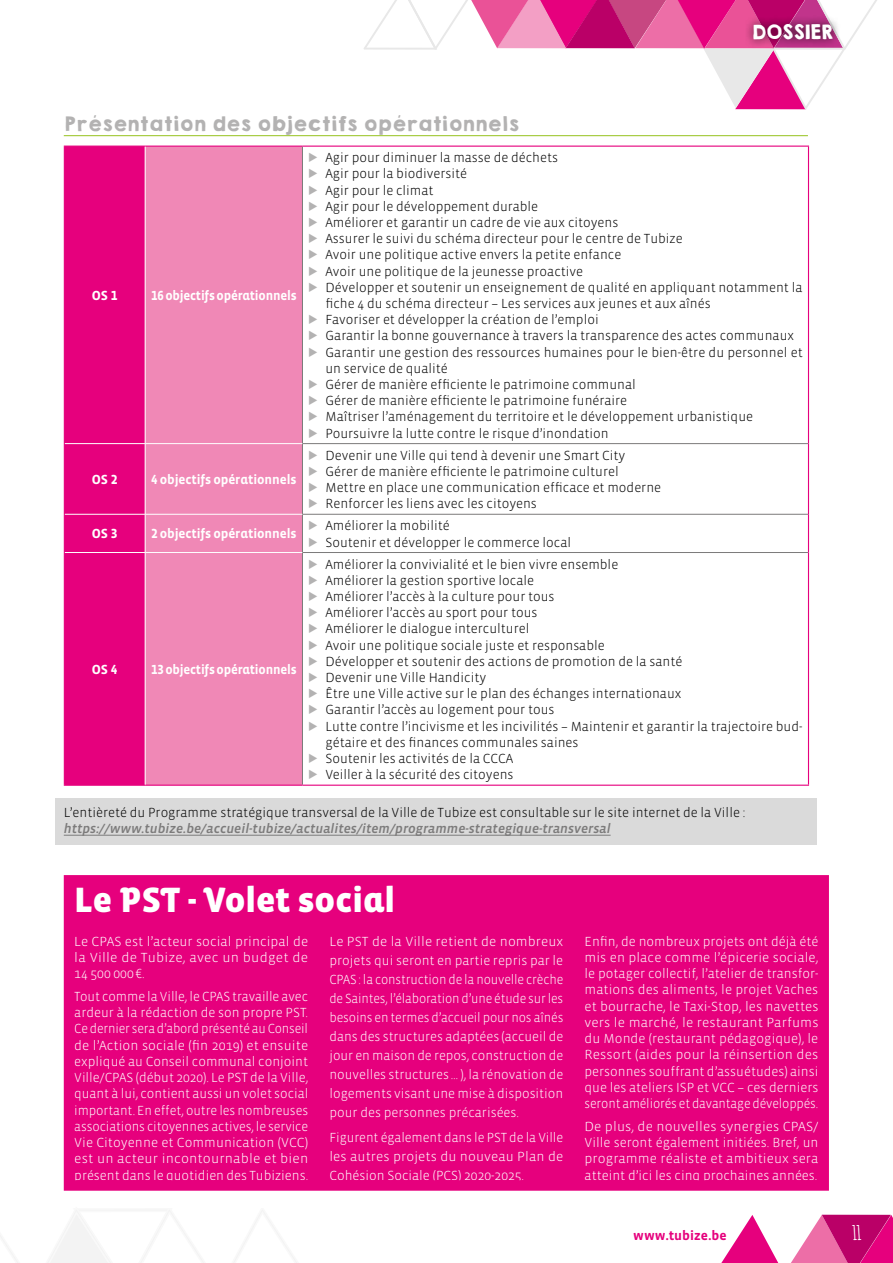
<style>
.page{position:relative;width:893px;height:1263px;background:#fff}
.page>*{position:absolute;margin:0;border:0;box-sizing:border-box;transform-origin:0 0}
.t1{font:900 36px "Vista Sans Alt";color:#fff}
.t2{font:700 19.5px "Amatic";color:#fff}
.t3{font:18px "KGHAPPY Solid";color:#b3b2b2}
.t4{font:18px "KGHAPPY Solid";letter-spacing:-.05em;color:#fff}
.t5{font:300 13.5px/16.2px "Vista Sans";color:#000}
.t6{font:300 13.5px/16.2px "Vista Sans";color:#fff;text-align:justify}
.t7{font:300 13.5px/16.2px "Vista Sans";color:#fff;text-align:justify;scale:1.04 1}
.t8{font:italic 13.5px "Vista Sans Med";color:#7c7b7b}
.t9{font:700 13.5px "Vista Sans Alt";letter-spacing:-.005em;color:#fff}
.t10{font:700 13.5px "Vista Sans Alt";letter-spacing:-.005em;color:#fff;scale:.95 1}
.t11{font:700 13.5px "Vista Sans";color:#e6007d}
.s1{color:#b3b2b2}
</style>
<div class="page">
<svg style="left:0;top:1210px;width:297px;height:53px"></svg>
<svg style="left:364px;top:0;width:513px;height:110px"></svg>
<svg style="left:721px;top:1215px;width:172px;height:48px"></svg>
<div style="left:744px;top:15px;width:98px;height:34px;background:#000;opacity:.75"></div>
<hr style="left:64px;top:135px;width:744px;height:1px;background:#96c21e">
<div style="left:55px;top:799px;width:761px;height:46px;background:#dadada"></div>
<hr style="left:64px;top:835px;width:547px;height:1px;background:#7c7b7b">
<div style="left:65px;top:147px;width:80px;height:638px;background:#e6007d"></div>
<div style="left:146px;top:147px;width:156px;height:638px;background:#f088b6"></div>
<hr style="left:302px;top:147px;width:1px;height:296px;background:#7c7b7b">
<hr style="left:302px;top:443px;width:506px;height:1px;background:#7c7b7b">
<hr style="left:302px;top:444px;width:1px;height:70px;background:#7c7b7b">
<hr style="left:302px;top:514px;width:506px;height:1px;background:#7c7b7b">
<hr style="left:302px;top:514px;width:1px;height:38px;background:#7c7b7b">
<hr style="left:302px;top:552px;width:506px;height:1px;background:#7c7b7b">
<hr style="left:302px;top:553px;width:1px;height:232px;background:#7c7b7b">
<hr style="left:64px;top:146px;width:81px;height:1px;background:#e6007d">
<hr style="left:64px;top:147px;width:1px;height:297px;background:#e6007d">
<hr style="left:145px;top:146px;width:157px;height:1px;background:#e6007d">
<hr style="left:302px;top:146px;width:507px;height:1px;background:#e6007d">
<hr style="left:808px;top:147px;width:1px;height:297px;background:#e6007d">
<hr style="left:64px;top:444px;width:1px;height:70px;background:#e6007d">
<hr style="left:808px;top:444px;width:1px;height:70px;background:#e6007d">
<hr style="left:64px;top:514px;width:1px;height:38px;background:#e6007d">
<hr style="left:808px;top:514px;width:1px;height:38px;background:#e6007d">
<hr style="left:64px;top:552px;width:1px;height:233px;background:#e6007d">
<hr style="left:808px;top:552px;width:1px;height:233px;background:#e6007d">
<hr style="left:64px;top:785px;width:81px;height:1px;background:#e6007d">
<hr style="left:145px;top:785px;width:157px;height:1px;background:#e6007d">
<hr style="left:302px;top:785px;width:507px;height:1px;background:#e6007d">
<hr style="left:65px;top:443px;width:80px;height:1px;background:#fff">
<hr style="left:145px;top:443px;width:157px;height:1px;background:#fff">
<hr style="left:65px;top:514px;width:80px;height:1px;background:#fff">
<hr style="left:145px;top:514px;width:157px;height:1px;background:#fff">
<hr style="left:65px;top:552px;width:80px;height:1px;background:#fff">
<hr style="left:145px;top:552px;width:157px;height:1px;background:#fff">
<div style="left:63px;top:875px;width:766px;height:316px;background:#e6007d"></div>
<h3 class="t3" style="left:64px;top:110px;width:457px">Présentation des objectifs opérationnels</h3>
<h3 class="t4" style="left:752px;top:18px;width:83px">DOSSIER</h3>
<p class="t9" style="left:92px;top:288px;width:27px">OS 1</p>
<p class="t10" style="left:151px;top:288px;width:155px">16 objectifs opérationnels</p>
<p class="t9" style="left:92px;top:472px;width:27px">OS 2</p>
<p class="t9" style="left:151px;top:472px;width:147px">4 objectifs opérationnels</p>
<p class="t9" style="left:92px;top:527px;width:27px">OS 3</p>
<p class="t9" style="left:151px;top:527px;width:147px">2 objectifs opérationnels</p>
<p class="t5" style="left:308px;top:150px;width:251px"><span class="s1">•</span> Agir pour diminuer la masse de déchets</p>
<p class="t5" style="left:308px;top:166px;width:160px"><span class="s1">•</span> Agir pour la biodiversité</p>
<p class="t5" style="left:308px;top:182px;width:127px"><span class="s1">•</span> Agir pour le climat</p>
<p class="t5" style="left:308px;top:198px;width:231px"><span class="s1">•</span> Agir pour le développement durable</p>
<p class="t5" style="left:308px;top:215px;width:311px"><span class="s1">•</span> Améliorer et garantir un cadre de vie aux citoyens</p>
<p class="t5" style="left:308px;top:231px;width:376px"><span class="s1">•</span> Assurer le suivi du schéma directeur pour le centre de Tubize</p>
<p class="t5" style="left:308px;top:247px;width:314px"><span class="s1">•</span> Avoir une politique active envers la petite enfance</p>
<p class="t5" style="left:308px;top:263px;width:276px"><span class="s1">•</span> Avoir une politique de la jeunesse proactive</p>
<p class="t5" style="left:325px;top:279px;width:478px;text-indent:-17px"><span class="s1">•</span> Développer et soutenir un enseignement de qualité en appliquant notamment la fiche 4 du schéma directeur – Les services aux jeunes et aux aînés</p>
<p class="t5" style="left:308px;top:312px;width:292px"><span class="s1">•</span> Favoriser et développer la création de l’emploi</p>
<p class="t5" style="left:308px;top:328px;width:487px"><span class="s1">•</span> Garantir la bonne gouvernance à travers la transparence des actes communaux</p>
<p class="t5" style="left:325px;top:344px;width:479px;text-indent:-17px"><span class="s1">•</span> Garantir une gestion des ressources humaines pour le bien-être du personnel et un service de qualité</p>
<p class="t5" style="left:308px;top:377px;width:329px"><span class="s1">•</span> Gérer de manière efficiente le patrimoine communal</p>
<p class="t5" style="left:308px;top:393px;width:320px"><span class="s1">•</span> Gérer de manière efficiente le patrimoine funéraire</p>
<p class="t5" style="left:308px;top:409px;width:446px"><span class="s1">•</span> Maîtriser l’aménagement du territoire et le développement urbanistique</p>
<p class="t5" style="left:308px;top:425px;width:302px"><span class="s1">•</span> Poursuivre la lutte contre le risque d’inondation</p>
<p class="t5" style="left:308px;top:447px;width:318px"><span class="s1">•</span> Devenir une Ville qui tend à devenir une Smart City</p>
<p class="t5" style="left:308px;top:463px;width:312px"><span class="s1">•</span> Gérer de manière efficiente le patrimoine culturel</p>
<p class="t5" style="left:308px;top:480px;width:354px"><span class="s1">•</span> Mettre en place une communication efficace et moderne</p>
<p class="t5" style="left:308px;top:496px;width:230px"><span class="s1">•</span> Renforcer les liens avec les citoyens</p>
<p class="t5" style="left:308px;top:518px;width:143px"><span class="s1">•</span> Améliorer la mobilité</p>
<p class="t5" style="left:308px;top:534px;width:264px"><span class="s1">•</span> Soutenir et développer le commerce local</p>
<p class="t5" style="left:308px;top:556px;width:311px"><span class="s1">•</span> Améliorer la convivialité et le bien vivre ensemble</p>
<p class="t5" style="left:308px;top:572px;width:227px"><span class="s1">•</span> Améliorer la gestion sportive locale</p>
<p class="t5" style="left:308px;top:589px;width:248px"><span class="s1">•</span> Améliorer l’accès à la culture pour tous</p>
<p class="t5" style="left:308px;top:605px;width:231px"><span class="s1">•</span> Améliorer l’accès au sport pour tous</p>
<p class="t5" style="left:308px;top:621px;width:222px"><span class="s1">•</span> Améliorer le dialogue interculturel</p>
<p class="t5" style="left:308px;top:637px;width:298px"><span class="s1">•</span> Avoir une politique sociale juste et responsable</p>
<p class="t5" style="left:308px;top:653px;width:375px"><span class="s1">•</span> Développer et soutenir des actions de promotion de la santé</p>
<p class="t5" style="left:308px;top:670px;width:179px"><span class="s1">•</span> Devenir une Ville Handicity</p>
<p class="t5" style="left:308px;top:686px;width:374px"><span class="s1">•</span> Être une Ville active sur le plan des échanges internationaux</p>
<p class="t5" style="left:308px;top:702px;width:247px"><span class="s1">•</span> Garantir l’accès au logement pour tous</p>
<p class="t5" style="left:325px;top:718px;width:478px;text-indent:-17px"><span class="s1">•</span> Lutte contre l’incivisme et les incivilités – Maintenir et garantir la trajectoire bud&shy;gétaire et des finances communales saines</p>
<p class="t5" style="left:308px;top:751px;width:206px"><span class="s1">•</span> Soutenir les activités de la CCCA</p>
<p class="t5" style="left:308px;top:767px;width:207px"><span class="s1">•</span> Veiller à la sécurité des citoyens</p>
<p class="t5" style="left:64px;top:805px;width:683px">L’entièreté du Programme stratégique transversal de la Ville de Tubize est consultable sur le site internet de la Ville :</p>
<p class="t8" style="left:64px;top:822px;width:548px">https://www.tubize.be/accueil-tubize/actualites/item/programme-strategique-transversal</p>
<p class="t9" style="left:92px;top:662px;width:27px">OS 4</p>
<p class="t10" style="left:151px;top:662px;width:155px">13 objectifs opérationnels</p>
<h1 class="t1" style="left:74px;top:882px;width:322px">Le PST - Volet social</h1>
<p class="t6" style="left:74px;top:933px;width:235px">Le CPAS est l’acteur social principal de la Ville de Tubize, avec un budget de 14 500 000€.</p>
<p class="t6" style="left:74px;top:988px;width:236px">Tout comme la Ville, le CPAS travaille avec ardeur à la rédaction de son propre PST.<br>Ce dernier sera d’abord présenté au Conseil de l’Action sociale (fin 2019) et ensuite expliqué au Conseil communal conjoint Ville/CPAS (début 2020). Le PST de la Ville, quant à lui, contient aussi un volet social important. En effet, outre les nombreuses associations citoyennes actives, le service Vie Citoyenne et Communication (VCC) est un acteur incontournable et bien présent dans le quotidien des Tubiziens.</p>
<p class="t6" style="left:329px;top:932px;width:235px;line-height:19px">Le PST de la Ville retient de nombreux projets qui seront en partie repris par le CPAS : la construction de la nouvelle crèche de Saintes, l’élaboration d’une étude sur les besoins en termes d’accueil pour nos aînés dans des structures adaptées (accueil de jour en maison de repos, construction de nouvelles structures… ), la rénovation de logements visant une mise à disposition pour des personnes précarisées.</p>
<p class="t6" style="left:329px;top:1128px;width:235px;line-height:19px">Figurent également dans le PST de la Ville les autres projets du nouveau Plan de Cohésion Sociale (PCS) 2020-2025.</p>
<p class="t6" style="left:585px;top:933px;width:236px">Enfin, de nombreux projets ont déjà été mis en place comme l’épicerie sociale, le potager collectif, l’atelier de transfor&shy;mations des aliments, le projet Vaches et bourrache, le Taxi-Stop, les navettes vers le marché, le restaurant Parfums du Monde (restaurant pédagogique), le Ressort (aides pour la réinsertion des personnes souffrant d’assuétudes) ainsi que les ateliers ISP et VCC – ces derniers seront améliorés et davantage développés.</p>
<p class="t7" style="left:585px;top:1118px;width:226px">De plus, de nouvelles synergies CPAS/ Ville seront également initiées. Bref, un programme réaliste et ambitieux sera atteint d’ici les cinq prochaines années.</p>
<p class="t11" style="left:633px;top:1228px;width:95px">www.tubize.be</p>
<h2 class="t2" style="left:852px;top:1219px;width:10px">11</h2>
</div>
